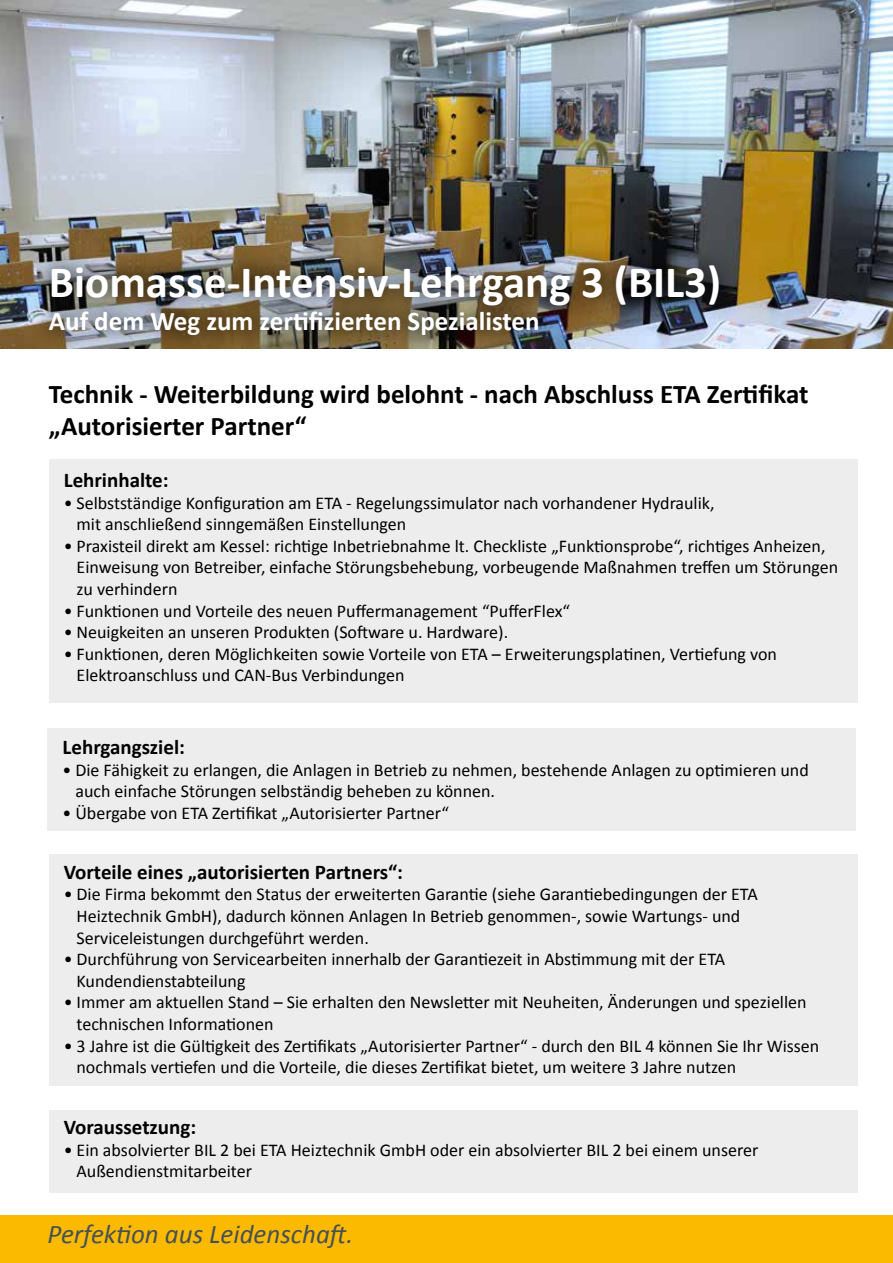
<style>
.page{position:relative;width:893px;height:1263px;background:#fff}
.page>*{position:absolute;margin:0;border:0;box-sizing:border-box;transform-origin:0 0}
.t1{font:700 45px "Calibri";color:#fff}
.t2{font:700 27px/32.4px "Calibri";color:#000}
.t3{font:700 27px "Calibri";color:#fff}
.t4{font:italic 27px "Calibri";color:#465055}
.t5{font:700 21px "Calibri";color:#000}
.t6{font:18px/21.6px "Calibri";color:#000}
</style>
<div class="page">
<img style="left:0;top:0;width:893px;height:349px">
<div style="left:49px;top:459px;width:808px;height:244px;background:#ededed"></div>
<div style="left:48px;top:729px;width:808px;height:102px;background:#ededed"></div>
<div style="left:49px;top:854px;width:808px;height:232px;background:#ededed"></div>
<div style="left:49px;top:1110px;width:808px;height:82px;background:#ededed"></div>
<img style="left:31px;top:248px;width:707px;height:101px">
<div style="left:0;top:1215px;width:893px;height:48px;background:#fbba00"></div>
<h1 class="t1" style="left:49px;top:254px;width:674px">Biomasse-Intensiv-Lehrgang 3 (BIL3)</h1>
<h2 class="t3" style="left:49px;top:304px;width:492px">Auf dem Weg zum zertifizierten Spezialisten</h2>
<h2 class="t2" style="left:49px;top:378px;width:761px">Technik - Weiterbildung wird belohnt - nach Abschluss ETA Zertifikat „Autorisierter Partner“</h2>
<p class="t5" style="left:64px;top:467px;width:106px">Lehrinhalte:</p>
<p class="t6" style="left:77px;top:492px;width:639px;text-indent:-13px">• Selbstständige Konfiguration am ETA - Regelungssimulator nach vorhandener Hydraulik, mit anschließend sinngemäßen Einstellungen</p>
<p class="t6" style="left:77px;top:535px;width:763px;text-indent:-13px">• Praxisteil direkt am Kessel: richtige Inbetriebnahme lt. Checkliste „Funktionsprobe“, richtiges Anheizen,<br>Einweisung von Betreiber, einfache Störungsbehebung, vorbeugende Maßnahmen treffen um Störungen zu verhindern</p>
<p class="t6" style="left:64px;top:600px;width:508px">• Funktionen und Vorteile des neuen Puffermanagement “PufferFlex“</p>
<p class="t6" style="left:64px;top:621px;width:446px">• Neuigkeiten an unseren Produkten (Software u. Hardware).</p>
<p class="t6" style="left:77px;top:643px;width:702px;text-indent:-13px">• Funktionen, deren Möglichkeiten sowie Vorteile von ETA – Erweiterungsplatinen, Vertiefung von<br>Elektroanschluss und CAN-Bus Verbindungen</p>
<p class="t5" style="left:63px;top:734px;width:124px">Lehrgangsziel:</p>
<p class="t6" style="left:75px;top:759px;width:735px;text-indent:-13px">• Die Fähigkeit zu erlangen, die Anlagen in Betrieb zu nehmen, bestehende Anlagen zu optimieren und auch einfache Störungen selbständig beheben zu können.</p>
<p class="t6" style="left:63px;top:802px;width:388px">• Übergabe von ETA Zertifikat „Autorisierter Partner“</p>
<p class="t5" style="left:64px;top:858px;width:341px">Vorteile eines „autorisierten Partners“:</p>
<p class="t6" style="left:77px;top:883px;width:683px;text-indent:-13px">• Die Firma bekommt den Status der erweiterten Garantie (siehe Garantiebedingungen der ETA<br>Heiztechnik GmbH), dadurch können Anlagen In Betrieb genommen-, sowie Wartungs- und<br>Serviceleistungen durchgeführt werden.</p>
<p class="t6" style="left:77px;top:948px;width:650px;text-indent:-13px">• Durchführung von Servicearbeiten innerhalb der Garantiezeit in Abstimmung mit der ETA<br>Kundendienstabteilung</p>
<p class="t6" style="left:77px;top:991px;width:732px;text-indent:-13px">• Immer am aktuellen Stand – Sie erhalten den Newsletter mit Neuheiten, Änderungen und speziellen technischen Informationen</p>
<p class="t6" style="left:77px;top:1035px;width:744px;text-indent:-13px">• 3 Jahre ist die Gültigkeit des Zertifikats „Autorisierter Partner“ - durch den BIL 4 können Sie Ihr Wissen nochmals vertiefen und die Vorteile, die dieses Zertifikat bietet, um weitere 3 Jahre nutzen</p>
<p class="t5" style="left:64px;top:1114px;width:134px">Voraussetzung:</p>
<p class="t6" style="left:77px;top:1139px;width:683px;text-indent:-13px">• Ein absolvierter BIL 2 bei ETA Heiztechnik GmbH oder ein absolvierter BIL 2 bei einem unserer<br>Außendienstmitarbeiter</p>
<h2 class="t4" style="left:48px;top:1215px;width:307px">Perfektion aus Leidenschaft.</h2>
</div>
